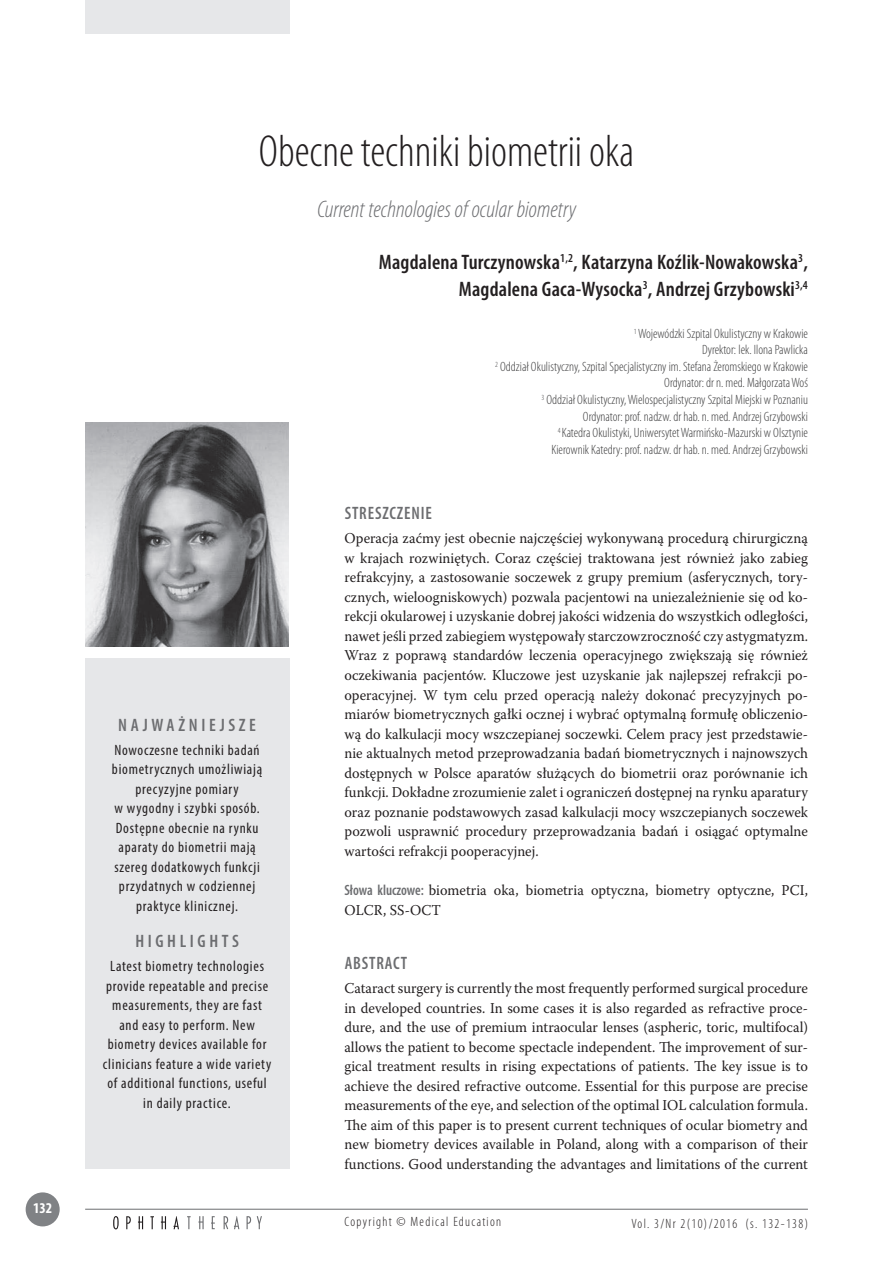
<style>
.page{position:relative;width:893px;height:1263px;background:#fff}
.page>*{position:absolute;margin:0;border:0;box-sizing:border-box;transform-origin:0 0}
.t1{font:300 condensed 45px "Myriad Pro";color:#231f20}
.t2{font:italic 300 condensed 24px "Myriad Pro";color:#6c6d70}
.t3{font:600 condensed 21px/27px "Myriad Pro";letter-spacing:.01em;color:#231f20;text-align:right}
.t4{font:600 condensed 18px "Myriad Pro";letter-spacing:.19em;color:#6c6d70}
.t5{font:600 condensed 18px "Myriad Pro";letter-spacing:.05em;color:#6c6d70;scale:.95 1}
.t6{font:15px/19.5px "Warnock Pro";color:#231f20;text-align:justify;scale:.95 1}
.t7{font:condensed 15px/19.5px "Myriad Pro";letter-spacing:.05em;color:#231f20;text-align:center}
.t8{font:700 condensed 15px "Myriad Pro";color:#fff}
.t9{font:300 condensed 13.5px/16.5px "Myriad Pro";color:#3e3e3f;text-align:right}
.t10{font:300 condensed 13.5px "Myriad Pro";letter-spacing:.1em;color:#231f20}
.s1{font-family:"Myriad Pro";font-weight:600;font-stretch:condensed;color:#6c6d70}
</style>
<div class="page">
<div style="left:26px;top:1192px;width:34px;height:34px;background:#808285;border-radius:50%"></div>
<svg style="left:187px;top:1216px;width:4px;height:13px"></svg>
<svg style="left:198px;top:1216px;width:6px;height:13px"></svg>
<svg style="left:211px;top:1216px;width:4px;height:13px"></svg>
<svg style="left:224px;top:1216px;width:4px;height:13px"></svg>
<svg style="left:234px;top:1216px;width:5px;height:13px"></svg>
<svg style="left:247px;top:1216px;width:4px;height:13px"></svg>
<svg style="left:257px;top:1216px;width:5px;height:13px"></svg>
<svg style="left:113px;top:1216px;width:6px;height:13px"></svg>
<svg style="left:126px;top:1216px;width:5px;height:13px"></svg>
<svg style="left:138px;top:1216px;width:5px;height:13px"></svg>
<svg style="left:150px;top:1216px;width:4px;height:13px"></svg>
<svg style="left:161px;top:1216px;width:5px;height:13px"></svg>
<svg style="left:174px;top:1216px;width:5px;height:13px"></svg>
<hr style="left:85px;top:1209px;width:723px;height:1px;background:#6c6d70">
<div style="left:86px;top:659px;width:204px;height:510px;background:#e6e7e9"></div>
<div style="left:86px;top:0;width:204px;height:34px;background:#e6e7e9"></div>
<img style="left:85px;top:422px;width:204px;height:225px">
<p class="t8" style="left:33px;top:1199px;width:21px">132</p>
<h1 class="t1" style="left:259px;top:125px;width:377px">Obecne techniki biometrii oka</h1>
<h2 class="t2" style="left:318px;top:195px;width:260px">Current technologies of ocular biometry</h2>
<p class="t4" style="left:118px;top:713px;width:139px">Najważn iejsze</p>
<p class="t7" style="left:112px;top:740px;width:152px">Nowoczesne techniki badań biometrycznych umożliwiają precyzyjne pomiary<br>w wygodny i szybki sposób.<br>Dostępne obecnie na rynku aparaty do biometrii mają szereg dodatkowych funkcji przydatnych w codziennej praktyce klinicznej.</p>
<p class="t4" style="left:135px;top:930px;width:105px">High ligh ts</p>
<p class="t7" style="left:103px;top:956px;width:170px">Latest biometry technologies provide repeatable and precise measurements, they are fast and easy to perform. New biometry devices available for clinicians feature a wide variety of additional functions, useful in daily practice.</p>
<h3 class="t3" style="left:379px;top:248px;width:431px">Magdalena Turczynowska<sup>1,2</sup>, Katarzyna Koźlik-Nowakowska<sup>3</sup>,<br>Magdalena Gaca-Wysocka<sup>3</sup>, Andrzej Grzybowski<sup>3,4</sup></h3>
<p class="t9" style="left:495px;top:325px;width:314px"><sup>1</sup> Wojewódzki Szpital Okulistyczny w Krakowie<br>Dyrektor: lek. Ilona Pawlicka<br><sup>2</sup> Oddział Okulistyczny, Szpital Specjalistyczny im. Stefana Żeromskiego w Krakowie Ordynator: dr n. med. Małgorzata Woś<br><sup>3</sup> Oddział Okulistyczny, Wielospecjalistyczny Szpital Miejski w Poznaniu<br>Ordynator: prof. nadzw. dr hab. n. med. Andrzej Grzybowski<br><sup>4</sup> Katedra Okulistyki, Uniwersytet Warmińsko-Mazurski w Olsztynie<br>Kierownik Katedry: prof. nadzw. dr hab. n. med. Andrzej Grzybowski</p>
<p class="t5" style="left:345px;top:502px;width:93px">Streszczenie</p>
<p class="t6" style="left:344px;top:528px;width:489px">Operacja zaćmy jest obecnie najczęściej wykonywaną procedurą chirurgiczną w krajach rozwiniętych. Coraz częściej traktowana jest również jako zabieg refrakcyjny, a zastosowanie soczewek z grupy premium (asferycznych, tory&shy;cznych, wieloogniskowych) pozwala pacjentowi na uniezależnienie się od ko&shy;rekcji okularowej i uzyskanie dobrej jakości widzenia do wszystkich odległości, nawet jeśli przed zabiegiem występowały starczowzroczność czy astygmatyzm.<br>Wraz z poprawą standardów leczenia operacyjnego zwiększają się również oczekiwania pacjentów. Kluczowe jest uzyskanie jak najlepszej refrakcji po&shy;operacyjnej. W tym celu przed operacją należy dokonać precyzyjnych po&shy;miarów biometrycznych gałki ocznej i wybrać optymalną formułę obliczenio&shy;wą do kalkulacji mocy wszczepianej soczewki. Celem pracy jest przedstawie&shy;nie aktualnych metod przeprowadzania badań biometrycznych i najnowszych dostępnych w Polsce aparatów służących do biometrii oraz porównanie ich funkcji. Dokładne zrozumienie zalet i ograniczeń dostępnej na rynku aparatury oraz poznanie podstawowych zasad kalkulacji mocy wszczepianych soczewek pozwoli usprawnić procedury przeprowadzania badań i osiągać optymalne wartości refrakcji pooperacyjnej.</p>
<p class="t6" style="left:344px;top:880px;width:489px"><span class="s1">Słowa kluczowe:</span> biometria oka, biometria optyczna, biometry optyczne, PCI,<br>OLCR, SS-OCT</p>
<p class="t5" style="left:345px;top:952px;width:67px">Abstract</p>
<p class="t6" style="left:344px;top:978px;width:489px">Cataract surgery is currently the most frequently performed surgical procedure in developed countries. In some cases it is also regarded as refractive proce&shy;dure, and the use of premium intraocular lenses (aspheric, toric, multifocal) allows the patient to become spectacle independent. The improvement of sur&shy;gical treatment results in rising expectations of patients. The key issue is to achieve the desired refractive outcome. Essential for this purpose are precise measurements of the eye, and selection of the optimal IOL calculation formula.<br>The aim of this paper is to present current techniques of ocular biometry and new biometry devices available in Poland, along with a comparison of their functions. Good understanding the advantages and limitations of the current</p>
<p class="t10" style="left:345px;top:1214px;width:158px">Copyright © Medical Education</p>
<p class="t10" style="left:631px;top:1215px;width:178px">Vol. 3/Nr 2(10)/2016 (s. 132-138)</p>
</div>
